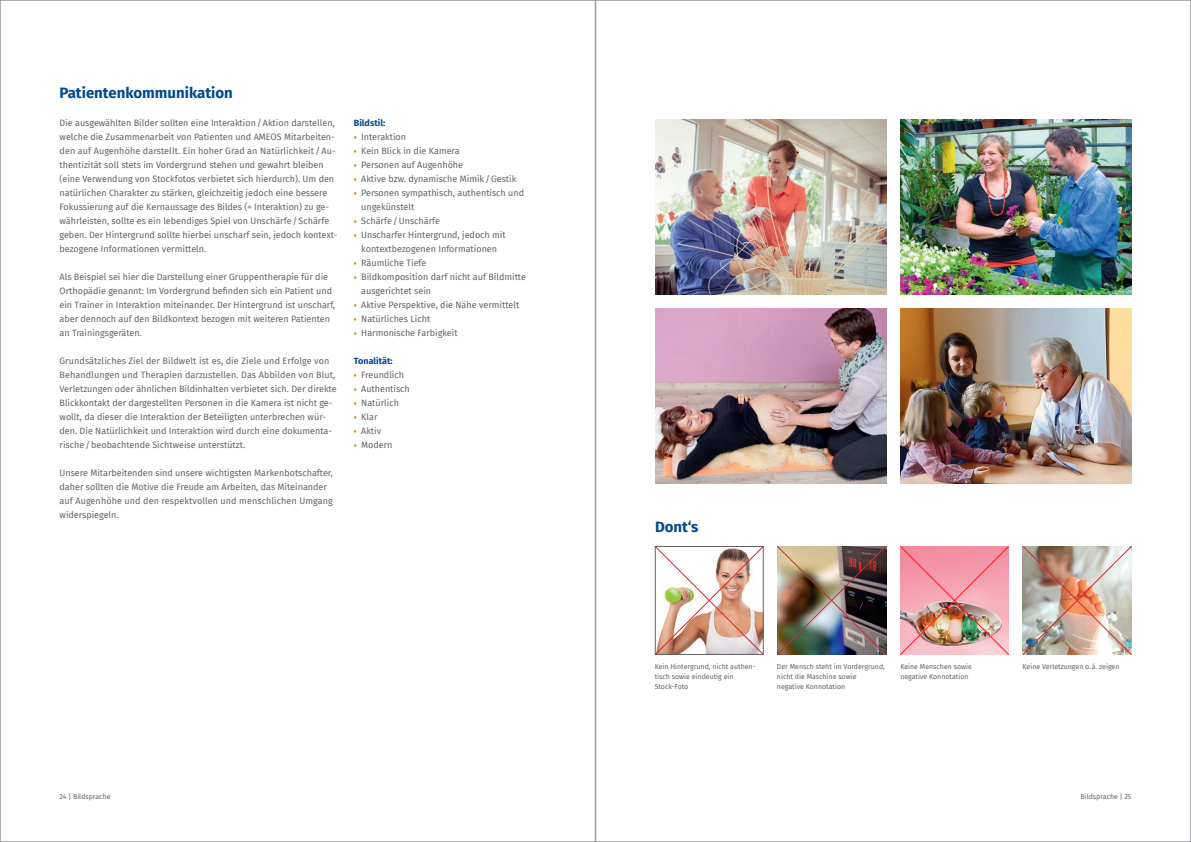
<style>
.page{position:relative;width:1191px;height:842px;background:#fff}
.page>*{position:absolute;margin:0;border:0;box-sizing:border-box;transform-origin:0 0}
.t1{font:700 15px "Fira Sans";color:#01498e}
.Copy{font:9px/14px "Fira Sans";color:#636366}
.t2{font:700 9px "Fira Sans";color:#01498e}
.Paginierung{font:7px/10px "Fira Sans";color:#636366}
</style>
<div class="page">
<img style="left:655px;top:308px;width:231px;height:175px">
<img style="left:900px;top:119px;width:231px;height:175px">
<img style="left:900px;top:308px;width:231px;height:175px">
<img style="left:900px;top:546px;width:109px;height:109px">
<img style="left:1022px;top:546px;width:110px;height:109px">
<img style="left:777px;top:546px;width:110px;height:109px">
<img style="left:654px;top:546px;width:110px;height:109px">
<img style="left:655px;top:119px;width:231px;height:175px">
<h2 class="t1" style="left:60px;top:80px;width:175px">Patientenkommunikation</h2>
<p class="Copy" style="left:60px;top:116px;width:279px">Die ausgewählten Bilder sollten eine Interaktion/Aktion darstellen, welche die Zusammenarbeit von Patienten und AMEOS Mitarbeiten&shy;den auf Augenhöhe darstellt. Ein hoher Grad an Natürlichkeit / Au&shy;thentizität soll stets im Vordergrund stehen und gewahrt bleiben (eine Verwendung von Stockfotos verbietet sich hierdurch). Um den natürlichen Charakter zu stärken, gleichzeitig jedoch eine bessere Fokussierung auf die Kernaussage des Bildes (= Interaktion) zu ge&shy;währleisten, sollte es ein lebendiges Spiel von Unschärfe/Schärfe geben. Der Hintergrund sollte hierbei unscharf sein, jedoch kontext&shy;bezogene Informationen vermitteln.</p>
<p class="Copy" style="left:60px;top:270px;width:277px">Als Beispiel sei hier die Darstellung einer Gruppentherapie für die Orthopädie genannt: Im Vordergrund befinden sich ein Patient und ein Trainer in Interaktion miteinander. Der Hintergrund ist unscharf, aber dennoch auf den Bildkontext bezogen mit weiteren Patienten an Trainingsgeräten.</p>
<p class="Copy" style="left:60px;top:354px;width:278px">Grundsätzliches Ziel der Bildwelt ist es, die Ziele und Erfolge von Behandlungen und Therapien darzustellen. Das Abbilden von Blut, Verletzungen oder ähnlichen Bildinhalten verbietet sich. Der direkte Blickkontakt der dargestellten Personen in die Kamera ist nicht ge&shy;wollt, da dieser die Interaktion der Beteiligten unterbrechen wür&shy;den. Die Natürlichkeit und Interaktion wird durch eine dokumenta&shy;rische/beobachtende Sichtweise unterstützt.</p>
<p class="Copy" style="left:60px;top:466px;width:275px">Unsere Mitarbeitenden sind unsere wichtigsten Markenbotschafter, daher sollten die Motive die Freude am Arbeiten, das Miteinander auf Augenhöhe und den respektvollen und menschlichen Umgang widerspiegeln.</p>
<h4 class="t2" style="left:354px;top:115px;width:33px">Bildstil:</h4>
<p class="Copy" style="left:361px;top:130px;width:46px">Interaktion</p>
<p class="Copy" style="left:361px;top:144px;width:100px">Kein Blick in die Kamera</p>
<p class="Copy" style="left:361px;top:158px;width:103px">Personen auf Augenhöhe</p>
<p class="Copy" style="left:361px;top:172px;width:157px">Aktive bzw. dynamische Mimik/Gestik</p>
<p class="Copy" style="left:361px;top:186px;width:164px">Personen sympathisch, authentisch und ungekünstelt</p>
<p class="Copy" style="left:361px;top:214px;width:80px">Schärfe/Unschärfe</p>
<p class="Copy" style="left:361px;top:228px;width:146px">Unscharfer Hintergrund, jedoch mit kontextbezogenen Informationen</p>
<p class="Copy" style="left:361px;top:256px;width:67px">Räumliche Tiefe</p>
<p class="Copy" style="left:361px;top:270px;width:166px">Bildkomposition darf nicht auf Bildmitte ausgerichtet sein</p>
<p class="Copy" style="left:361px;top:298px;width:160px">Aktive Perspektive, die Nähe vermittelt</p>
<p class="Copy" style="left:361px;top:312px;width:71px">Natürliches Licht</p>
<p class="Copy" style="left:361px;top:326px;width:98px">Harmonische Farbigkeit</p>
<h4 class="t2" style="left:354px;top:353px;width:40px">Tonalität:</h4>
<p class="Copy" style="left:361px;top:368px;width:44px">Freundlich</p>
<p class="Copy" style="left:361px;top:382px;width:50px">Authentisch</p>
<p class="Copy" style="left:361px;top:396px;width:39px">Natürlich</p>
<p class="Copy" style="left:361px;top:410px;width:18px">Klar</p>
<p class="Copy" style="left:361px;top:424px;width:21px">Aktiv</p>
<p class="Copy" style="left:361px;top:438px;width:33px">Modern</p>
<h2 class="t1" style="left:655px;top:514px;width:45px">Dont‘s</h2>
<p class="Paginierung" style="left:654px;top:661px;width:101px">Kein Hintergrund, nicht authen&shy;tisch sowie eindeutig ein<br>Stock-Foto</p>
<p class="Paginierung" style="left:777px;top:661px;width:109px">Der Mensch steht im Vordergrund, nicht die Maschine sowie negative Konnotation</p>
<p class="Paginierung" style="left:900px;top:661px;width:73px">Keine Menschen sowie negative Konnotation</p>
<p class="Paginierung" style="left:1022px;top:661px;width:98px">Keine Verletzungen o.ä. zeigen</p>
<p class="Paginierung" style="left:60px;top:791px;width:52px">24 | Bildsprache</p>
<p class="Paginierung" style="left:1080px;top:791px;width:52px">Bildsprache | 25</p>
</div>
